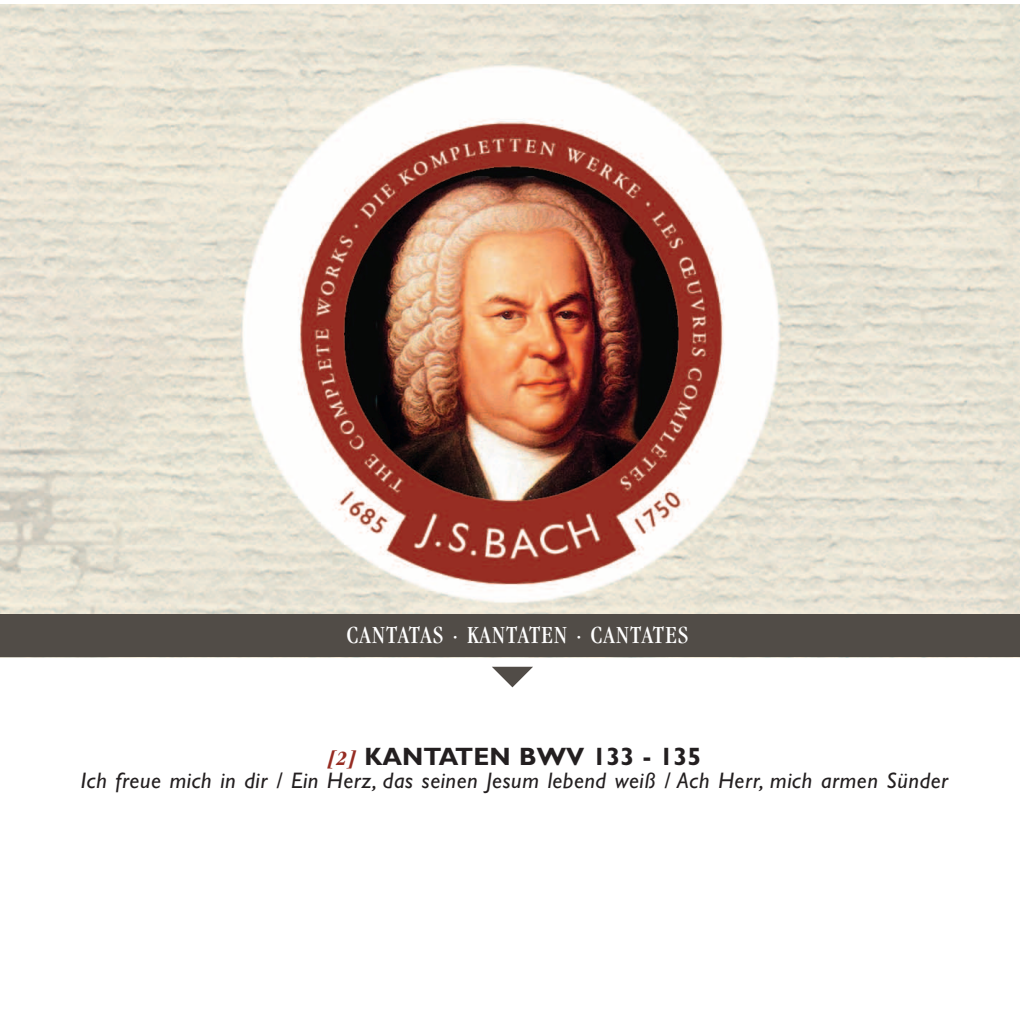
<style>
.page{position:relative;width:1020px;height:1020px;background:#fff}
.page>*{position:absolute;margin:0;border:0;box-sizing:border-box;transform-origin:0 0}
.t1{font:condensed 25.5px "Garamond";letter-spacing:.05em;color:#fff}
.t2{font:700 25.2px "Gill Sans";color:#231f20}
.t3{font:italic 22.5px "Gill Sans";letter-spacing:.025em;color:#231f20}
.s1{font-family:"Garamond";font-style:italic;font-stretch:condensed;font-size:21px;color:#962c22}
</style>
<div class="page">
<img style="left:0;top:4px;width:1020px;height:654px">
<div style="left:0;top:615px;width:1020px;height:42px;background:#514c47"></div>
<p class="t1" style="left:347px;top:625px;width:343px">CANTATAS · KANTATEN · CANTATES</p>
<p class="t2" style="left:328px;top:747px;width:375px"><span class="s1">[2]</span> KANTATEN BWV 133 - 135</p>
<p class="t3" style="left:81px;top:773px;width:869px">Ich freue mich in dir / Ein Herz, das seinen Jesum lebend weiß / Ach Herr, mich armen Sünder</p>
</div>
